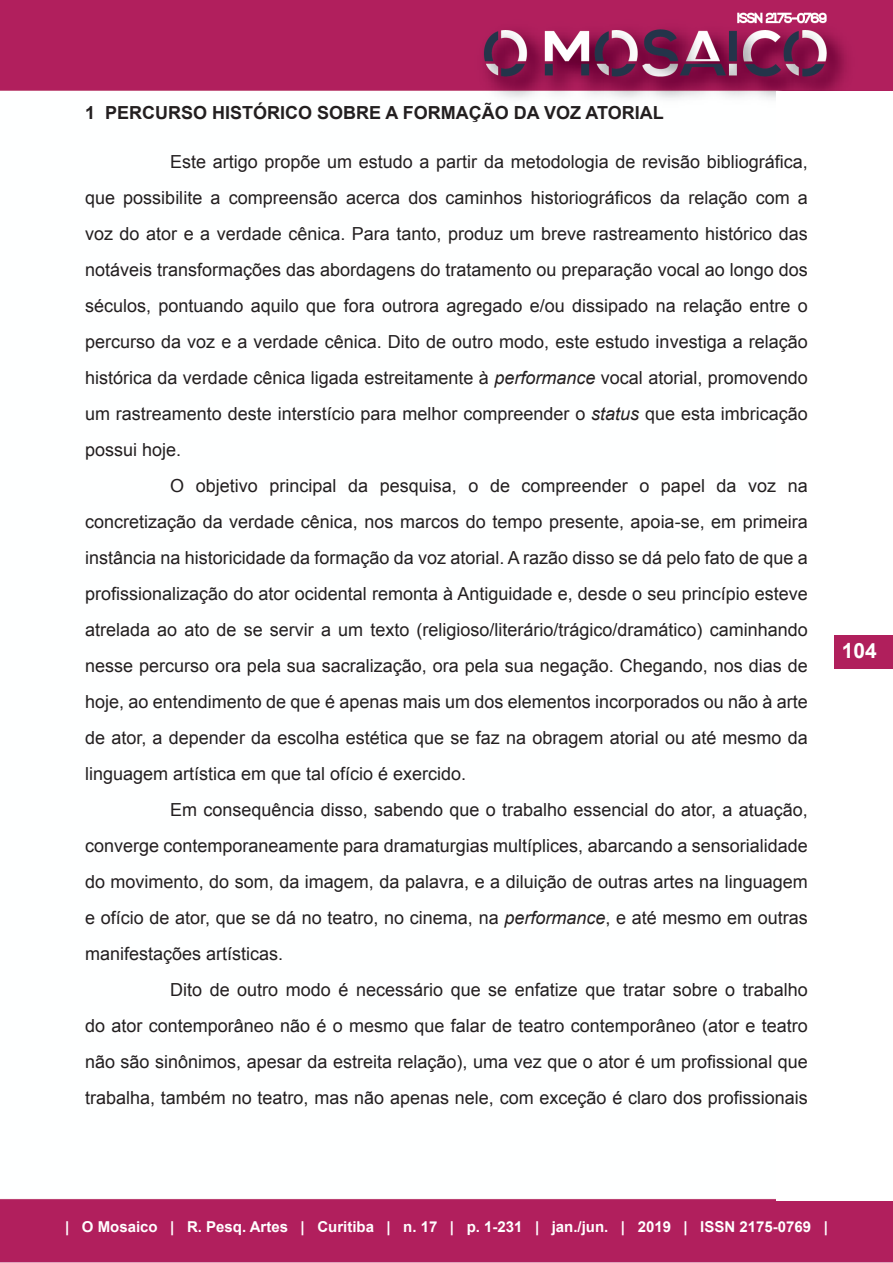
<style>
.page{position:relative;width:893px;height:1263px;background:#fff}
.page>*{position:absolute;margin:0;border:0;box-sizing:border-box;transform-origin:0 0}
.t1{font:700 21px "Arial";color:#fff}
.Corpo{font:18px/36px "Arial";color:#231f20;text-align:justify}
.Título_2{font:700 18px "Arial";color:#231f20}
.t2{font:700 15px "Arial";color:#fff}
.s1{font-style:italic}
</style>
<div class="page">
<img style="left:0;top:0;width:893px;height:1263px">
<div style="left:777px;top:92px;width:116px;height:1109px;background:#fff"></div>
<div style="left:834px;top:635px;width:59px;height:33px;background:#b01f5c"></div>
<p class="Título_2" style="left:85px;top:101px;width:580px">1 PERCURSO HISTÓRICO SOBRE A FORMAÇÃO DA VOZ ATORIAL</p>
<p class="Corpo" style="left:85px;top:144px;width:724px;text-indent:85px">Este artigo propõe um estudo a partir da metodologia de revisão bibliográfica, que possibilite a compreensão acerca dos caminhos historiográficos da relação com a voz do ator e a verdade cênica. Para tanto, produz um breve rastreamento histórico das notáveis transformações das abordagens do tratamento ou preparação vocal ao longo dos séculos, pontuando aquilo que fora outrora agregado e/ou dissipado na relação entre o percurso da voz e a verdade cênica. Dito de outro modo, este estudo investiga a relação histórica da verdade cênica ligada estreitamente à <span class="s1">performance</span> vocal atorial, promovendo um rastreamento deste interstício para melhor compreender o <span class="s1">status</span> que esta imbricação possui hoje.</p>
<p class="Corpo" style="left:85px;top:468px;width:724px;text-indent:85px">O objetivo principal da pesquisa, o de compreender o papel da voz na concretização da verdade cênica, nos marcos do tempo presente, apoia-se, em primeira instância na historicidade da formação da voz atorial. A razão disso se dá pelo fato de que a profissionalização do ator ocidental remonta à Antiguidade e, desde o seu princípio esteve atrelada ao ato de se servir a um texto (religioso/literário/trágico/dramático) caminhando nesse percurso ora pela sua sacralização, ora pela sua negação. Chegando, nos dias de hoje, ao entendimento de que é apenas mais um dos elementos incorporados ou não à arte de ator, a depender da escolha estética que se faz na obragem atorial ou até mesmo da linguagem artística em que tal ofício é exercido.</p>
<p class="Corpo" style="left:85px;top:792px;width:724px;text-indent:85px">Em consequência disso, sabendo que o trabalho essencial do ator, a atuação, converge contemporaneamente para dramaturgias multíplices, abarcando a sensorialidade do movimento, do som, da imagem, da palavra, e a diluição de outras artes na linguagem e ofício de ator, que se dá no teatro, no cinema, na <span class="s1">performance</span>, e até mesmo em outras manifestações artísticas.</p>
<p class="Corpo" style="left:85px;top:972px;width:724px;text-indent:85px">Dito de outro modo é necessário que se enfatize que tratar sobre o trabalho do ator contemporâneo não é o mesmo que falar de teatro contemporâneo (ator e teatro não são sinônimos, apesar da estreita relação), uma vez que o ator é um profissional que trabalha, também no teatro, mas não apenas nele, com exceção é claro dos profissionais</p>
<p class="t1" style="left:842px;top:636px;width:37px">104</p>
<p class="t2" style="left:65px;top:1217px;width:764px">| O Mosaico | R. Pesq. Artes | Curitiba | n. 17 | p. 1-231 | jan./jun. | 2019 | ISSN 2175-0769 |</p>
</div>
